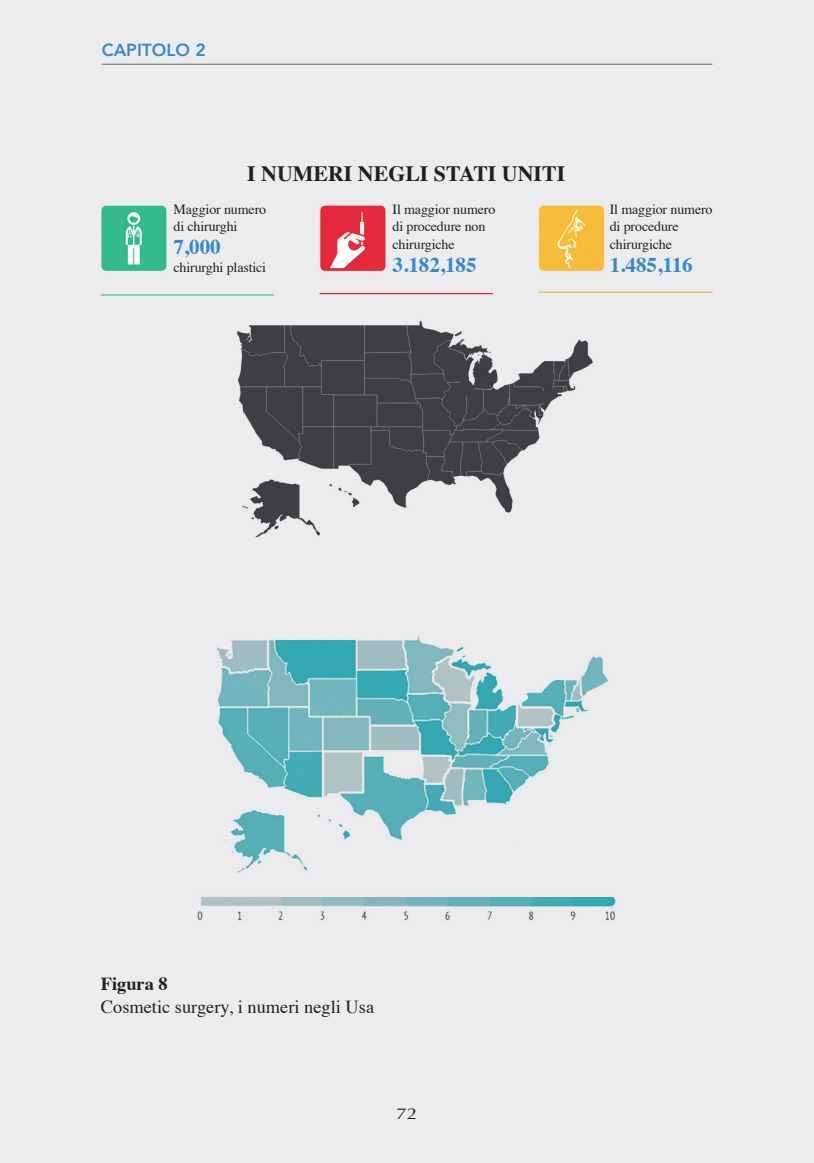
<style>
.page{position:relative;width:814px;height:1163px;background:#fff}
.page>*{position:absolute;margin:0;border:0;box-sizing:border-box;transform-origin:0 0}
.Sottotitolo{font:700 21.88px "Times";color:#231f20}
.Sottotitolo-2{font:700 21px "Times";color:#378ac9}
.Didascalia{font:18.38px "Times";color:#231f20}
.Didascalia-2{font:700 18.38px "Times";color:#231f20}
.t1{font:800 17.5px "Avenir";color:#378ac9}
.t2{font:15.75px "Optima";color:#231f20;scale:1.25 1}
.Sottotitolo-3{font:14px/17.5px "Times";letter-spacing:-.01em;color:#231f20}
</style>
<div class="page">
<div style="left:0;top:0;width:813px;height:1163px;background:#ececee"></div>
<hr style="left:102px;top:64px;width:610px;height:1px;background:#6c6d70">
<img style="left:100px;top:205px;width:613px;height:91px">
<img style="left:237px;top:321px;width:356px;height:217px">
<img style="left:197px;top:636px;width:419px;height:285px">
<p class="t1" style="left:102px;top:36px;width:106px">CAPITOLO 2</p>
<p class="Sottotitolo" style="left:247px;top:153px;width:319px">I NUMERI NEGLI STATI UNITI</p>
<p class="Sottotitolo-3" style="left:173px;top:199px;width:94px">Maggior numero</p>
<p class="Sottotitolo-3" style="left:173px;top:217px;width:65px">di chirurghi</p>
<p class="Sottotitolo-2" style="left:173px;top:227px;width:49px">7,000</p>
<p class="Sottotitolo-3" style="left:173px;top:257px;width:94px">chirurghi plastici</p>
<p class="Sottotitolo-3" style="left:392px;top:199px;width:104px">Il maggior numero di procedure non chirurgiche</p>
<p class="Sottotitolo-2" style="left:392px;top:244px;width:85px">3.182,185</p>
<p class="Sottotitolo-3" style="left:609px;top:199px;width:104px">Il maggior numero</p>
<p class="Sottotitolo-3" style="left:609px;top:217px;width:70px">di procedure chirurgiche</p>
<p class="Sottotitolo-2" style="left:609px;top:244px;width:84px">1.485,116</p>
<p class="Didascalia-2" style="left:101px;top:966px;width:68px">Figura 8</p>
<p class="Didascalia" style="left:101px;top:990px;width:275px">Cosmetic surgery, i numeri negli Usa</p>
<p class="t2" style="left:396px;top:1105px;width:19px">72</p>
</div>
